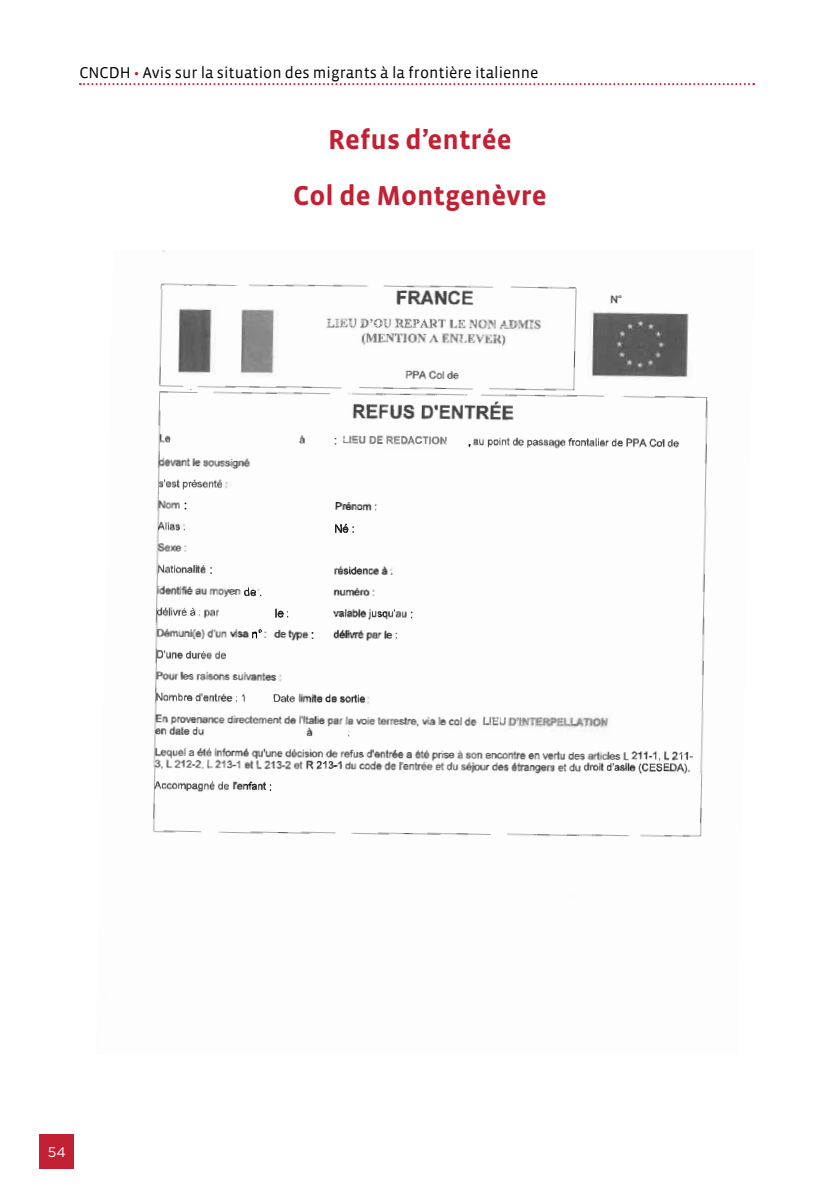
<style>
.page{position:relative;width:840px;height:1191px;background:#fff}
.page>*{position:absolute;margin:0;border:0;box-sizing:border-box;transform-origin:0 0}
.t1{font:700 28px/56px "Vista Sans OT";color:#c32033;text-align:center}
.t2{font:16px "Vista Sans";color:#000}
.t3{font:14px "Gotham";color:#fff}
.s1{color:#c31727}
</style>
<div class="page">
<svg style="left:80px;top:83px;width:673px;height:2px"></svg>
<div style="left:40px;top:1134px;width:34px;height:34px;background:#c32033"></div>
<img style="left:153px;top:283px;width:555px;height:555px">
<svg style="left:269px;top:781px;width:6px;height:11px"></svg>
<img style="left:232px;top:779px;width:37px;height:13px">
<img style="left:303px;top:759px;width:41px;height:13px">
<img style="left:582px;top:748px;width:115px;height:29px">
<img style="left:481px;top:715px;width:25px;height:13px">
<img style="left:506px;top:714px;width:105px;height:16px">
<img style="left:295px;top:691px;width:72px;height:15px">
<svg style="left:309px;top:630px;width:7px;height:10px"></svg>
<svg style="left:250px;top:628px;width:13px;height:12px"></svg>
<svg style="left:409px;top:609px;width:6px;height:11px"></svg>
<svg style="left:273px;top:606px;width:18px;height:13px"></svg>
<img style="left:331px;top:606px;width:78px;height:16px">
<img style="left:332px;top:586px;width:43px;height:12px">
<img style="left:242px;top:584px;width:22px;height:13px">
<svg style="left:208px;top:565px;width:7px;height:11px"></svg>
<img style="left:333px;top:521px;width:22px;height:13px">
<svg style="left:182px;top:501px;width:6px;height:11px"></svg>
<svg style="left:332px;top:434px;width:6px;height:11px"></svg>
<svg style="left:465px;top:436px;width:7px;height:12px"></svg>
<p class="t2" style="left:79px;top:64px;width:460px">CNCDH <span class="s1">•</span> Avis sur la situation des migrants à la frontière italienne</p>
<h1 class="t1" style="left:293px;top:112px;width:255px">Refus d’entrée<br>Col de Montgenèvre</h1>
<p class="t3" style="left:48px;top:1143px;width:19px">54</p>
</div>
